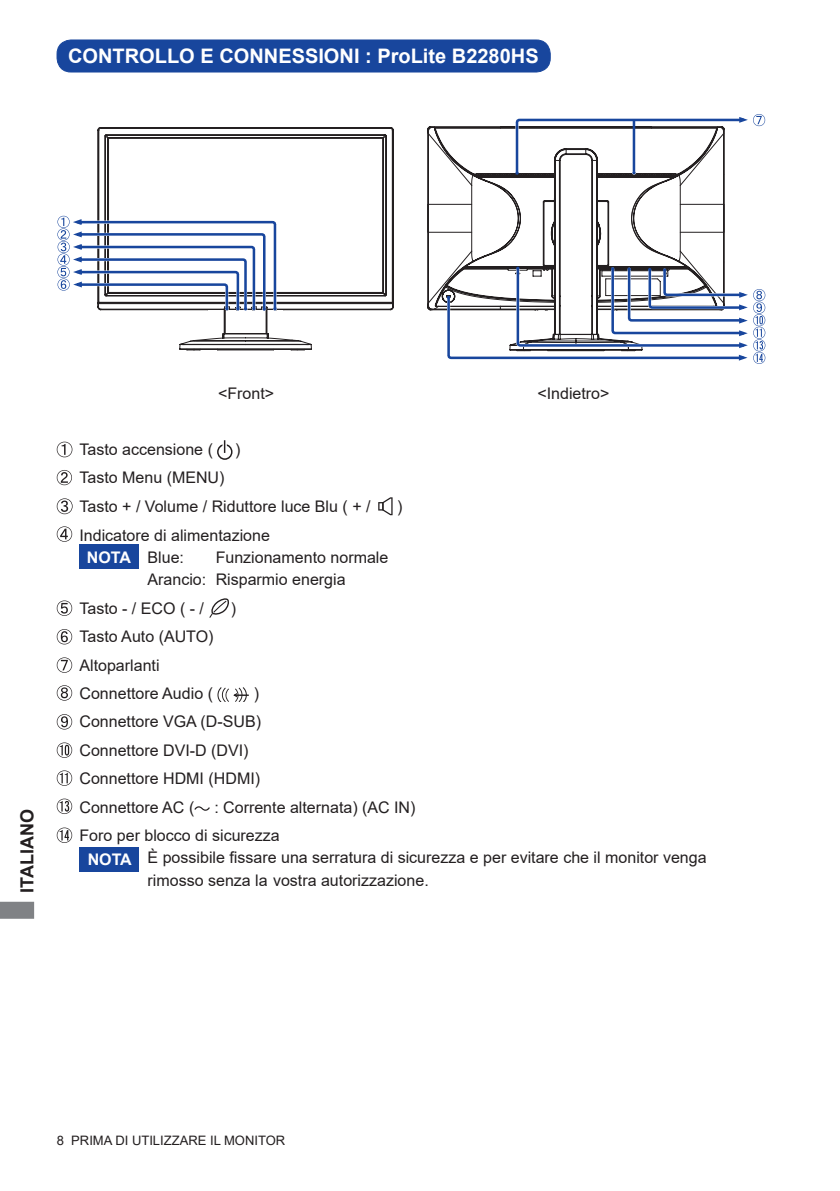
<style>
.page{position:relative;width:840px;height:1191px;background:#fff}
.page>*{position:absolute;margin:0;border:0;box-sizing:border-box;transform-origin:0 0}
.t1{font:700 20px "Arial";color:#fff}
.t2{font:700 18px "Arial";color:#231f20}
.t3{font:16px/28.4px "Arial";color:#231f20}
.t4{font:700 16px "Arial";color:#fff}
.t5{font:13px "Arial";color:#231f20}
</style>
<div class="page">
<svg style="left:0;top:901px;width:34px;height:17px"></svg>
<div style="left:57px;top:40px;width:493px;height:32px;background:#18469d;border-radius:14px"></div>
<div style="left:57px;top:40px;width:493px;height:32px;border:1px solid #18469d;border-radius:14px"></div>
<svg style="left:57px;top:442px;width:15px;height:15px"></svg>
<svg style="left:57px;top:470px;width:15px;height:15px"></svg>
<svg style="left:57px;top:498px;width:15px;height:16px"></svg>
<svg style="left:57px;top:526px;width:15px;height:16px"></svg>
<svg style="left:57px;top:600px;width:15px;height:16px"></svg>
<svg style="left:57px;top:629px;width:15px;height:15px"></svg>
<svg style="left:57px;top:657px;width:15px;height:16px"></svg>
<svg style="left:57px;top:685px;width:15px;height:15px"></svg>
<svg style="left:217px;top:687px;width:31px;height:14px"></svg>
<svg style="left:57px;top:714px;width:15px;height:15px"></svg>
<svg style="left:57px;top:742px;width:15px;height:16px"></svg>
<svg style="left:57px;top:770px;width:15px;height:16px"></svg>
<svg style="left:57px;top:798px;width:15px;height:16px"></svg>
<svg style="left:194px;top:806px;width:16px;height:4px"></svg>
<svg style="left:57px;top:827px;width:15px;height:16px"></svg>
<div style="left:79px;top:846px;width:59px;height:25px;background:#18469d"></div>
<div style="left:79px;top:544px;width:59px;height:25px;background:#18469d"></div>
<div style="left:217px;top:444px;width:15px;height:16px;border:1px solid #231f20;border-radius:50%"></div>
<svg style="left:222px;top:440px;width:5px;height:13px"></svg>
<svg style="left:224px;top:440px;width:1px;height:13px"></svg>
<svg style="left:390px;top:497px;width:3px;height:19px"></svg>
<svg style="left:378px;top:497px;width:14px;height:18px"></svg>
<svg style="left:209px;top:598px;width:20px;height:20px"></svg>
<svg style="left:98px;top:127px;width:295px;height:223px"></svg>
<svg style="left:98px;top:128px;width:295px;height:182px"></svg>
<svg style="left:57px;top:216px;width:221px;height:96px"></svg>
<svg style="left:427px;top:126px;width:18px;height:184px"></svg>
<svg style="left:445px;top:114px;width:320px;height:250px"></svg>
<p class="t1" style="left:68px;top:42px;width:472px">CONTROLLO E CONNESSIONI : ProLite B2280HS</p>
<p class="t2" style="left:14px;top:892px;width:85px;rotate:-90deg">ITALIANO</p>
<p class="t3" style="left:218px;top:379px;width:58px">&lt;Front&gt;</p>
<p class="t3" style="left:537px;top:379px;width:74px">&lt;Indietro&gt;</p>
<p class="t3" style="left:79px;top:435px;width:135px">Tasto accensione (</p>
<p class="t3" style="left:235px;top:435px;width:7px">)</p>
<p class="t3" style="left:79px;top:463px;width:292px">Tasto Menu (MENU)<br>Tasto + / Volume / Riduttore luce Blu ( + /</p>
<p class="t3" style="left:397px;top:492px;width:7px">)</p>
<p class="t3" style="left:147px;top:524px;width:124px;line-height:21.8px;text-indent:-68px">Indicatore di alimentazione<br>Blue:</p>
<p class="t3" style="left:147px;top:546px;width:242px;line-height:22.6px;text-indent:68px">Funzionamento normale<br>Arancio: Risparmio energia</p>
<p class="t3" style="left:79px;top:594px;width:126px">Tasto - / ECO ( - /</p>
<p class="t3" style="left:231px;top:594px;width:7px">)</p>
<p class="t3" style="left:79px;top:622px;width:135px">Tasto Auto (AUTO)<br>Altoparlanti<br>Connettore Audio (</p>
<p class="t4" style="left:87px;top:546px;width:46px">NOTA</p>
<p class="t3" style="left:79px;top:679px;width:183px;text-indent:174px">)<br>Connettore VGA (D-SUB)<br>Connettore DVI-D (DVI)<br>Connettore HDMI (HDMI)<br>Connettore AC (</p>
<p class="t3" style="left:79px;top:792px;width:337px;text-indent:135px">: Corrente alternata) (AC IN)<br>Foro per blocco di sicurezza</p>
<p class="t3" style="left:147px;top:846px;width:560px;line-height:22.6px">È possibile fissare una serratura di sicurezza e per evitare che il monitor venga rimosso senza la vostra autorizzazione.</p>
<p class="t4" style="left:88px;top:848px;width:46px">NOTA</p>
<p class="t5" style="left:57px;top:1131px;width:230px">8 PRIMA DI UTILIZZARE IL MONITOR</p>
</div>
